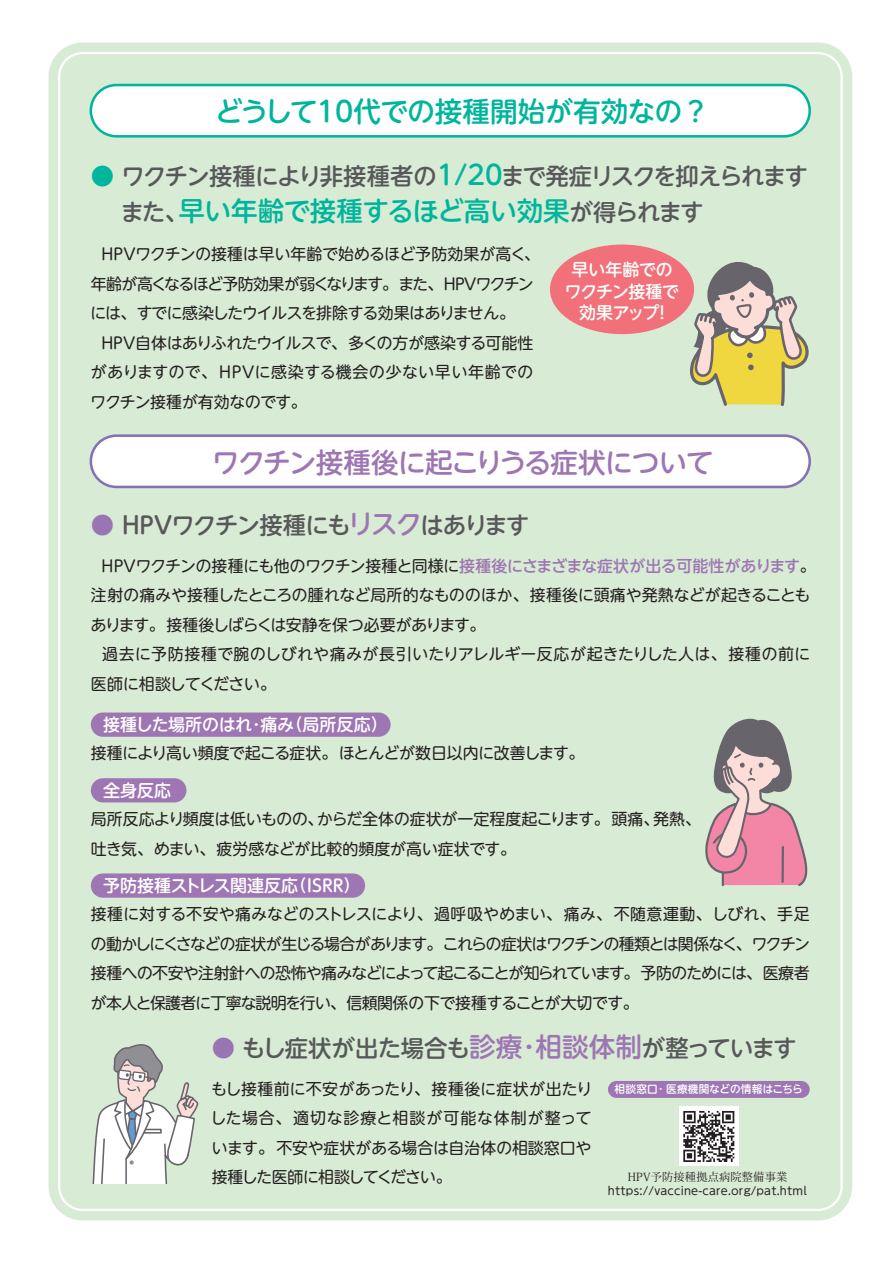
<style>
.page{position:relative;width:893px;height:1263px;background:#fff}
.page>*{position:absolute;margin:0;border:0;box-sizing:border-box;transform-origin:0 0}
.t1{font:27.6px "BIZ UDP Shin M Go Medium";color:#00b59d}
.t2{font:27.6px "BIZ UDP Shin M Go Medium";color:#9e76b3}
.t3{font:26.55px "BIZ UDP Shin M Go Medium";color:#00b59d}
.t4{font:23.4px "BIZ UDP Shin M Go Medium";color:#57585a}
.t5{font:16.95px/21.3px "BIZ UDP Shin M Go Medium";color:#fff;text-align:center}
.t6{font:15.9px/29.5px "BIZ UDP Shin M Go";color:#231f20}
.t7{font:11.1px "BIZ UDP Shin M Go";letter-spacing:.02em;color:#231f20}
.t8{font:11.1px "Koz Min Pr 6 N";letter-spacing:.02em;color:#231f20}
.t9{font:10.65px "BIZ UDP Shin M Go Medium";letter-spacing:.02em;color:#fff}
.s1{color:#00b59d}
.s2{font-size:26.55px;color:#00b59d}
.s3{font-size:23.4px;color:#57585a}
.s4{color:#9a75b3}
.s5{font-size:26.55px;color:#9e76b3}
.s6{font-family:"BIZ UDP Shin M Go Medium";color:#9e76b3}
</style>
<div class="page">
<div style="left:49px;top:43px;width:803px;height:1177px;background:#d8ebd4;border-radius:34px"></div>
<div style="left:91px;top:85px;width:719px;height:51px;background:#fff;border-radius:26px"></div>
<div style="left:90px;top:84px;width:721px;height:54px;border:3px solid #00b59d;border-radius:26px"></div>
<div style="left:91px;top:436px;width:719px;height:51px;background:#fff;border-radius:26px"></div>
<div style="left:90px;top:434px;width:721px;height:54px;border:3px solid #8571b3;border-radius:26px"></div>
<svg style="left:687px;top:262px;width:122px;height:179px"></svg>
<div style="left:550px;top:245px;width:144px;height:89px;background:#f17079;border-radius:50%"></div>
<div style="left:91px;top:712px;width:300px;height:25px;background:#9e76b3;border-radius:12px"></div>
<div style="left:91px;top:778px;width:95px;height:24px;background:#9e76b3;border-radius:12px"></div>
<div style="left:91px;top:873px;width:274px;height:25px;background:#9e76b3;border-radius:12px"></div>
<svg style="left:92px;top:1044px;width:106px;height:140px"></svg>
<svg style="left:705px;top:718px;width:103px;height:168px"></svg>
<div style="left:608px;top:1081px;width:202px;height:17px;background:#9e76b3;border-radius:8px"></div>
<div style="left:679px;top:1107px;width:60px;height:59px;background:#fff"></div>
<svg style="left:683px;top:1111px;width:51px;height:51px"></svg>
<h1 class="t1" style="left:216px;top:98px;width:495px">どうして10代での接種開始が有効なの？</h1>
<h3 class="t4" style="left:91px;top:165px;width:718px"><span class="s1">●</span> ワクチン接種により非接種者の<span class="s2">1/20</span>まで発症リスクを抑えられます</h3>
<h2 class="t3" style="left:122px;top:198px;width:583px"><span class="s3">また、</span>早い年齢で接種するほど高い効果<span class="s3">が得られます</span></h2>
<p class="t5" style="left:565px;top:259px;width:115px">早い年齢でのワクチン接種で効果アップ!</p>
<p class="t6" style="left:91px;top:239px;width:444px">　HPVワクチンの接種は早い年齢で始めるほど予防効果が高く、年齢が高くなるほど予防効果が弱くなります。また、 HPVワクチンには、すでに感染したウイルスを排除する効果はありません。　HPV自体はありふれたウイルスで、多くの方が感染する可能性がありますので、 HPVに感染する機会の少ない早い年齢でのワクチン接種が有効なのです。</p>
<h1 class="t2" style="left:213px;top:448px;width:501px">ワクチン接種後に起こりうる症状について</h1>
<h3 class="t4" style="left:91px;top:513px;width:439px"><span class="s4">●</span> HPVワクチン接種にも<span class="s5">リスク</span>はあります</h3>
<p class="t6" style="left:91px;top:551px;width:720px;text-indent:11px">HPVワクチンの接種にも他のワクチン接種と同様に<span class="s6">接種後にさまざまな症状が出る可能性があります</span>。注射の痛みや接種したところの腫れなど局所的なもののほか、接種後に頭痛や発熱などが起きることもあります。接種後しばらくは安静を保つ必要があります。<br>　過去に予防接種で腕のしびれや痛みが長引いたりアレルギー反応が起きたりした人は、接種の前に医師に相談してください。</p>
<p class="t5" style="left:103px;top:714px;width:277px">接種した場所のはれ・痛み（局所反応）</p>
<p class="t6" style="left:91px;top:738px;width:489px">接種により高い頻度で起こる症状。ほとんどが数日以内に改善します。</p>
<p class="t5" style="left:103px;top:780px;width:70px">全身反応</p>
<p class="t6" style="left:91px;top:804px;width:605px">局所反応より頻度は低いものの、からだ全体の症状が一定程度起こります。頭痛、発熱、吐き気、めまい、疲労感などが比較的頻度が高い症状です。</p>
<p class="t5" style="left:103px;top:875px;width:250px">予防接種ストレス関連反応（ISRR）</p>
<p class="t6" style="left:91px;top:899px;width:720px;text-align:justify">接種に対する不安や痛みなどのストレスにより、過呼吸やめまい、痛み、不随意運動、しびれ、手足の動かしにくさなどの症状が生じる場合があります。これらの症状はワクチンの種類とは関係なく、ワクチン接種への不安や注射針への恐怖や痛みなどによって起こることが知られています。予防のためには、医療者が本人と保護者に丁寧な説明を行い、信頼関係の下で接種することが大切です。</p>
<h3 class="t4" style="left:212px;top:1036px;width:586px"><span class="s4">●</span> もし症状が出た場合も<span class="s5">診療・相談体制</span>が整っています</h3>
<p class="t6" style="left:212px;top:1074px;width:381px;text-align:justify">もし接種前に不安があったり、接種後に症状が出たりした場合、適切な診療と相談が可能な体制が整っています。不安や症状がある場合は自治体の相談窓口や接種した医師に相談してください。</p>
<p class="t9" style="left:615px;top:1084px;width:189px">相談窓口・医療機関などの情報はこちら</p>
<p class="t8" style="left:628px;top:1171px;width:161px">HPV予防接種拠点病院整備事業</p>
<p class="t7" style="left:608px;top:1185px;width:200px">https://vaccine-care.org/pat.html</p>
</div>
